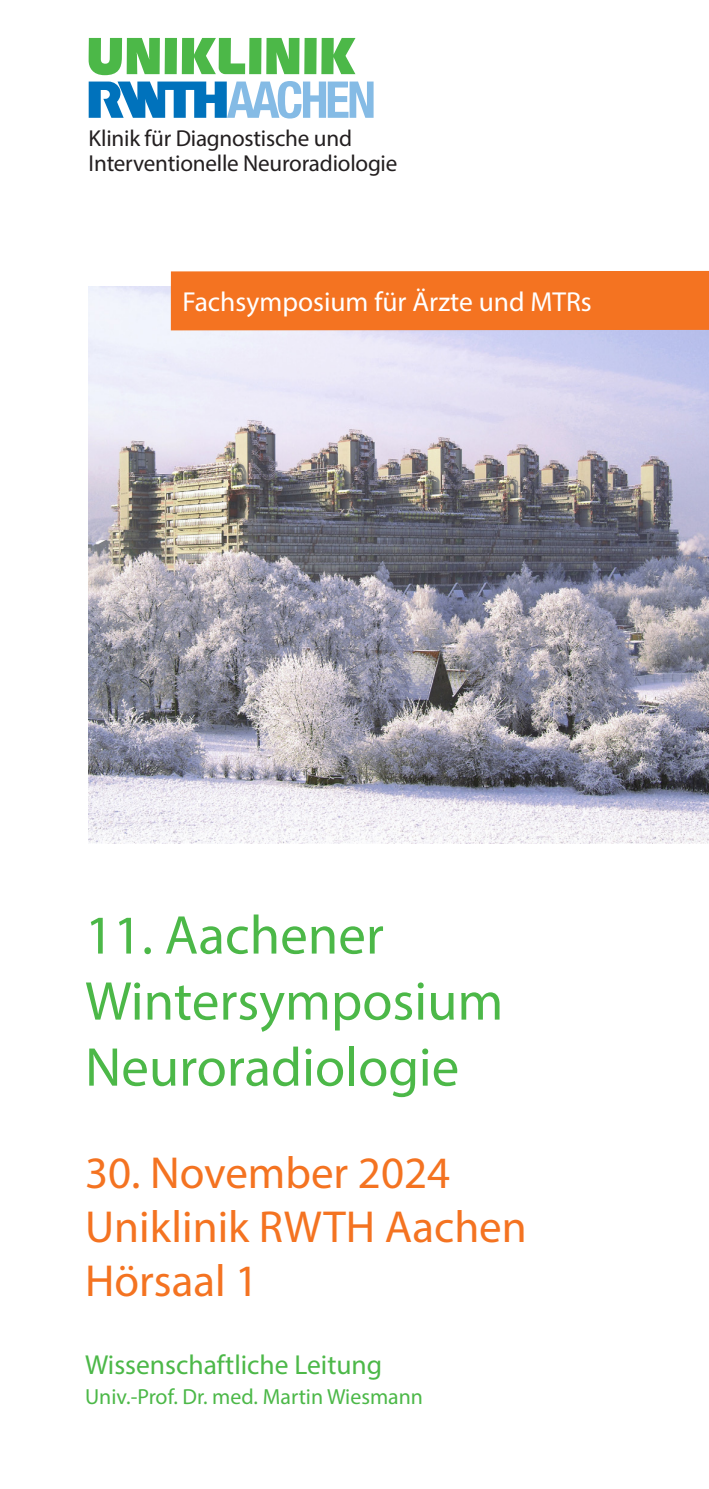
<style>
.page{position:relative;width:709px;height:1489px;background:#fff}
.page>*{position:absolute;margin:0;border:0;box-sizing:border-box;transform-origin:0 0}
.t1{font:55px "Myriad Pro";color:#4cb848}
.t2{font:45px "Myriad Pro";color:#f47321}
._03e_Textsatz_-_Fließtext{font:27.5px "Myriad Pro";color:#fff}
.t3{font:27.5px "Myriad Pro";color:#4cb848}
._01c_Cover_-_Unterzeile_Logo{font:23px/25px "Myriad Pro";letter-spacing:-.01em;color:#231f20}
.t4{font:22px "Myriad Pro";color:#4cb848}
</style>
<div class="page">
<img style="left:88px;top:286px;width:621px;height:557px">
<div style="left:171px;top:271px;width:538px;height:59px;background:#f47321"></div>
<svg style="left:321px;top:38px;width:34px;height:36px"></svg>
<div style="left:165px;top:38px;width:12px;height:36px;background:#4cb848"></div>
<div style="left:249px;top:38px;width:12px;height:36px;background:#4cb848"></div>
<div style="left:304px;top:38px;width:12px;height:36px;background:#4cb848"></div>
<svg style="left:182px;top:38px;width:63px;height:36px"></svg>
<svg style="left:89px;top:38px;width:71px;height:37px"></svg>
<svg style="left:266px;top:38px;width:33px;height:36px"></svg>
<svg style="left:89px;top:81px;width:284px;height:37px"></svg>
<p class="_01c_Cover_-_Unterzeile_Logo" style="left:89px;top:125px;width:310px">Klinik für Diagnostische und<br>Interventionelle Neuroradiologie</p>
<p class="_03e_Textsatz_-_Fließtext" style="left:182px;top:285px;width:411px">Fachsymposium für Ärzte und MTRs</p>
<p class="t1" style="left:85px;top:901px;width:300px">11. Aachener</p>
<p class="t1" style="left:85px;top:967px;width:420px">Wintersymposium</p>
<p class="t1" style="left:85px;top:1033px;width:375px">Neuroradiologie</p>
<p class="t2" style="left:85px;top:1145px;width:367px">30. November 2024</p>
<p class="t2" style="left:85px;top:1199px;width:443px">Uniklinik RWTH Aachen</p>
<p class="t2" style="left:85px;top:1253px;width:175px">Hörsaal 1</p>
<p class="t3" style="left:85px;top:1347px;width:299px">Wissenschaftliche Leitung</p>
<p class="t4" style="left:85px;top:1382px;width:339px">Univ.-Prof. Dr. med. Martin Wiesmann</p>
</div>
